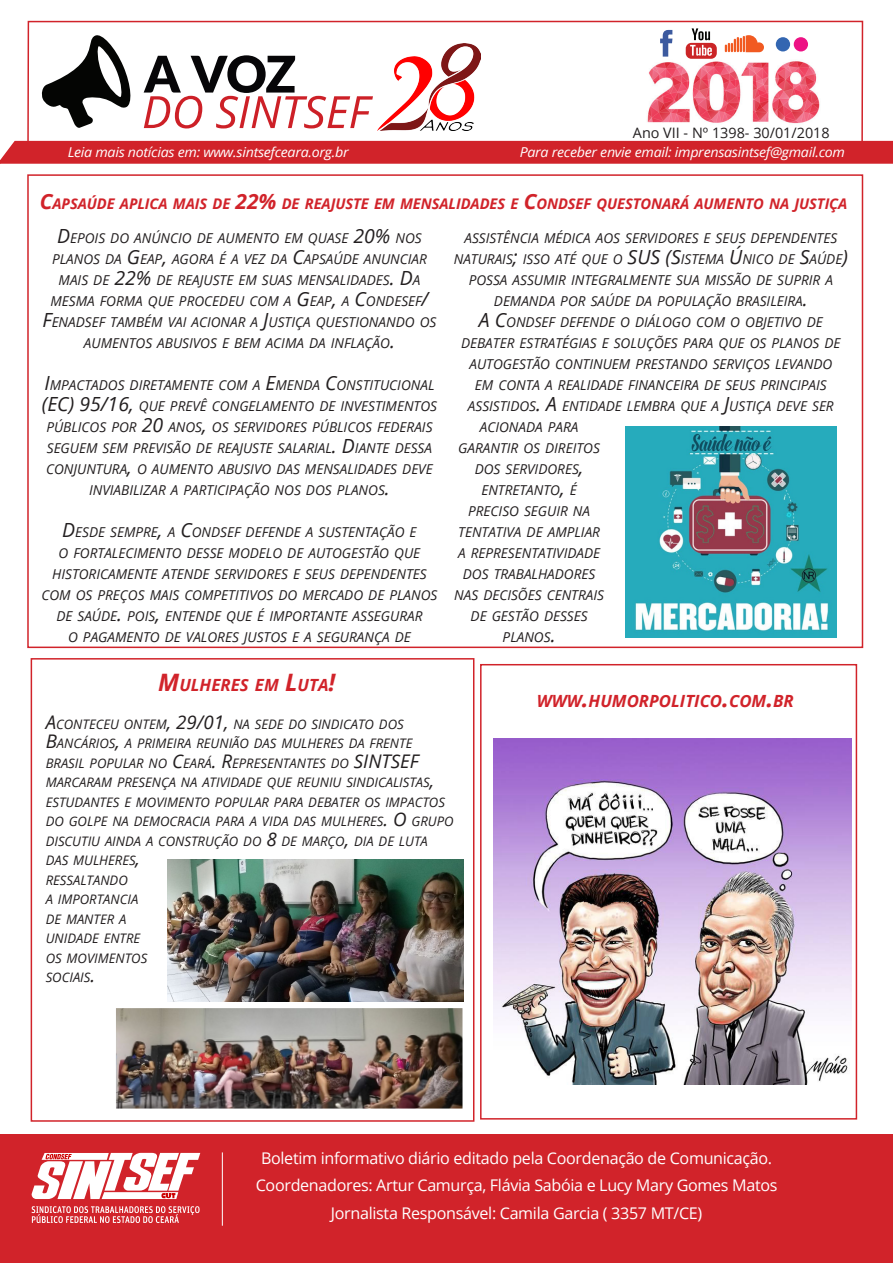
<style>
.page{position:relative;width:893px;height:1263px;background:#fff}
.page>*{position:absolute;margin:0;border:0;box-sizing:border-box;transform-origin:0 0}
.t1{font:italic 700 16.8px "Open Sans";color:#d1232a}
.t2{font:16.05px "Open Sans";letter-spacing:-.02em;color:#fff}
.t3{font:italic 700 14.7px "Open Sans";letter-spacing:-.005em;color:#d1232a}
.t4{font:14.4px "Open Sans";color:#231f20}
.t5{font:italic 13.65px/21px "Open Sans";color:#231f20;text-align:center}
.t6{font:italic 13.65px "Open Sans";letter-spacing:-.02em;color:#fff;scale:1.05 1}
.t7{font:italic 13.2px/19.5px "Open Sans";color:#231f20}
.s1{font-size:21px}
.s2{font-size:19.5px}
.s3{font-size:24px}
.s4{font-size:18.75px}
</style>
<div class="page">
<div style="left:27px;top:21px;width:836px;height:135px;border:2px solid #d1232a"></div>
<div style="left:31px;top:658px;width:443px;height:464px;border:2px solid #d1232a"></div>
<div style="left:480px;top:664px;width:377px;height:455px;border:2px solid #d1232a"></div>
<img style="left:647px;top:47px;width:173px;height:77px">
<svg style="left:660px;top:30px;width:12px;height:27px"></svg>
<div style="left:776px;top:37px;width:14px;height:14px;background:#3366b1;border-radius:50%"></div>
<div style="left:794px;top:37px;width:14px;height:14px;background:#ed1284;border-radius:50%"></div>
<svg style="left:686px;top:28px;width:31px;height:31px"></svg>
<svg style="left:725px;top:35px;width:39px;height:17px"></svg>
<svg style="left:144px;top:55px;width:229px;height:73px"></svg>
<svg style="left:41px;top:35px;width:90px;height:93px"></svg>
<div style="left:0;top:1134px;width:893px;height:129px;background:#d1232a"></div>
<svg style="left:0;top:140px;width:893px;height:24px;background:#d32e35"></svg>
<hr style="left:222px;top:1152px;width:1px;height:74px;background:#fff">
<svg style="left:31px;top:1153px;width:169px;height:46px"></svg>
<svg style="left:32px;top:1206px;width:168px;height:17px;background:#de656a"></svg>
<img style="left:378px;top:43px;width:103px;height:88px">
<img style="left:493px;top:738px;width:358px;height:347px">
<img style="left:116px;top:1008px;width:346px;height:100px">
<img style="left:168px;top:859px;width:295px;height:142px">
<img style="left:625px;top:427px;width:211px;height:210px">
<p class="t4" style="left:633px;top:122px;width:198px">Ano VII - Nº 1398- 30/01/2018</p>
<p class="t6" style="left:68px;top:143px;width:269px">Leia mais notícias em: www.sintsefceara.org.br</p>
<p class="t6" style="left:520px;top:143px;width:311px">Para receber envie email: imprensasintsef@gmail.com</p>
<p class="t3" style="left:40px;top:193px;width:809px"><span class="s1">C</span>APSAÚDE APLICA MAIS DE <span class="s1">22%</span> DE REAJUSTE EM MENSALIDADES E <span class="s1">C</span>ONDSEF QUESTONARÁ AUMENTO NA JUSTIÇA</p>
<p class="t5" style="left:42px;top:227px;width:395px"><span class="s2">D</span>EPOIS DO ANÚNCIO DE AUMENTO EM QUASE <span class="s2">20%</span> NOS PLANOS DA <span class="s2">G</span>EAP<span class="s2">,</span> AGORA É A VEZ DA <span class="s2">C</span>APSAÚDE ANUNCIAR MAIS DE <span class="s2">22%</span> DE REAJUSTE EM SUAS MENSALIDADES<span class="s2">. D</span>A MESMA FORMA QUE PROCEDEU COM A <span class="s2">G</span>EAP<span class="s2">,</span> A <span class="s2">C</span>ONDESEF<span class="s2">/ F</span>ENADSEF TAMBÉM VAI ACIONAR A <span class="s2">J</span>USTIÇA QUESTIONANDO OS AUMENTOS ABUSIVOS E BEM ACIMA DA INFLAÇÃO<span class="s2">.</span></p>
<p class="t5" style="left:42px;top:374px;width:397px"><span class="s2">I</span>MPACTADOS DIRETAMENTE COM A <span class="s2">E</span>MENDA <span class="s2">C</span>ONSTITUCIONAL <span class="s2">(EC) 95/16,</span> QUE PREVÊ CONGELAMENTO DE INVESTIMENTOS PÚBLICOS POR <span class="s2">20</span> ANOS<span class="s2">,</span> OS SERVIDORES PÚBLICOS FEDERAIS SEGUEM SEM PREVISÃO DE REAJUSTE SALARIAL<span class="s2">. D</span>IANTE DESSA CONJUNTURA<span class="s2">,</span> O AUMENTO ABUSIVO DAS MENSALIDADES DEVE INVIABILIZAR A PARTICIPAÇÃO NOS DOS PLANOS<span class="s2">.</span></p>
<p class="t5" style="left:41px;top:521px;width:397px"><span class="s2">D</span>ESDE SEMPRE<span class="s2">,</span> A <span class="s2">C</span>ONDSEF DEFENDE A SUSTENTAÇÃO E<br>O FORTALECIMENTO DESSE MODELO DE AUTOGESTÃO QUE HISTORICAMENTE ATENDE SERVIDORES E SEUS DEPENDENTES COM OS PREÇOS MAIS COMPETITIVOS DO MERCADO DE PLANOS DE SAÚDE<span class="s2">.</span> POIS<span class="s2">,</span> ENTENDE QUE É IMPORTANTE ASSEGURAR<br>O PAGAMENTO DE VALORES JUSTOS E A SEGURANÇA DE</p>
<p class="t1" style="left:158px;top:673px;width:179px"><span class="s3">M</span>ULHERES EM <span class="s3">L</span>UTA<span class="s3">!</span></p>
<p class="t5" style="left:454px;top:227px;width:385px;text-align:left;text-indent:11px">ASSISTÊNCIA MÉDICA AOS SERVIDORES E SEUS DEPENDENTES<br>NATURAIS<span class="s2">;</span> ISSO ATÉ QUE O <span class="s2">SUS</span></p>
<p class="t5" style="left:665px;top:248px;width:184px"><span class="s2">(S</span>ISTEMA <span class="s2">Ú</span>NICO DE <span class="s2">S</span>AÚDE<span class="s2">)</span></p>
<p class="t5" style="left:469px;top:269px;width:366px">POSSA ASSUMIR INTEGRALMENTE SUA MISSÃO DE SUPRIR A</p>
<p class="t5" style="left:494px;top:290px;width:315px">DEMANDA POR SAÚDE DA POPULAÇÃO BRASILEIRA<span class="s2">.</span></p>
<p class="t5" style="left:479px;top:311px;width:345px"><span class="s2">A C</span>ONDSEF DEFENDE O DIÁLOGO COM O OBJETIVO DE</p>
<p class="t5" style="left:461px;top:332px;width:381px">DEBATER ESTRATÉGIAS E SOLUÇÕES PARA QUE OS PLANOS DE</p>
<p class="t5" style="left:469px;top:353px;width:364px">AUTOGESTÃO CONTINUEM PRESTANDO SERVIÇOS LEVANDO</p>
<p class="t5" style="left:475px;top:374px;width:353px">EM CONTA A REALIDADE FINANCEIRA DE SEUS PRINCIPAIS</p>
<p class="t5" style="left:468px;top:395px;width:367px">ASSISTIDOS<span class="s2">. A</span> ENTIDADE LEMBRA QUE A <span class="s2">J</span>USTIÇA DEVE SER</p>
<p class="t5" style="left:480px;top:416px;width:100px">ACIONADA PARA</p>
<p class="t5" style="left:458px;top:437px;width:143px">GARANTIR OS DIREITOS</p>
<p class="t5" style="left:475px;top:458px;width:110px">DOS SERVIDORES<span class="s2">,</span></p>
<p class="t5" style="left:481px;top:479px;width:97px">ENTRETANTO<span class="s2">,</span> É</p>
<p class="t5" style="left:468px;top:500px;width:123px">PRECISO SEGUIR NA</p>
<p class="t5" style="left:458px;top:521px;width:143px">TENTATIVA DE AMPLIAR</p>
<p class="t5" style="left:458px;top:542px;width:144px">A REPRESENTATIVIDADE</p>
<p class="t5" style="left:463px;top:563px;width:134px">DOS TRABALHADORES</p>
<p class="t5" style="left:454px;top:584px;width:151px">NAS DECISÕES CENTRAIS</p>
<p class="t5" style="left:471px;top:605px;width:119px">DE GESTÃO DESSES</p>
<p class="t5" style="left:503px;top:626px;width:54px">PLANOS<span class="s2">.</span></p>
<p class="t1" style="left:537px;top:689px;width:259px">WWW<span class="s3">.</span>HUMORPOLITICO<span class="s3">.</span>COM<span class="s3">.</span>BR</p>
<p class="t7" style="left:46px;top:714px;width:409px"><span class="s4">A</span>CONTECEU ONTEM<span class="s4">, 29/01,</span> NA SEDE DO SINDICATO DOS <span class="s4">B</span>ANCÁRIOS<span class="s4">,</span> A PRIMEIRA REUNIÃO DAS MULHERES DA FRENTE BRASIL POPULAR NO <span class="s4">C</span>EARÁ<span class="s4">. R</span>EPRESENTANTES DO <span class="s4">SINTSEF<br></span>MARCARAM PRESENÇA NA ATIVIDADE QUE REUNIU SINDICALISTAS<span class="s4">, </span>ESTUDANTES E MOVIMENTO POPULAR PARA DEBATER OS IMPACTOS DO GOLPE NA DEMOCRACIA PARA A VIDA DAS MULHERES<span class="s4">. O</span> GRUPO DISCUTIU AINDA A CONSTRUÇÃO DO <span class="s4">8</span> DE MARÇO<span class="s4">,</span> DIA DE LUTA DAS MULHERES<span class="s4">,<br></span>RESSALTANDO<br>A IMPORTANCIA<br>DE MANTER A<br>UNIDADE ENTRE<br>OS MOVIMENTOS<br>SOCIAIS<span class="s4">.</span></p>
<p class="t2" style="left:261px;top:1147px;width:513px">Boletim informativo diário editado pela Coordenação de Comunicação.</p>
<p class="t2" style="left:256px;top:1175px;width:523px">Coordenadores: Artur Camurça, Flávia Sabóia e Lucy Mary Gomes Matos</p>
<p class="t2" style="left:331px;top:1202px;width:373px">Jornalista Responsável: Camila Garcia ( 3357 MT/CE)</p>
</div>
